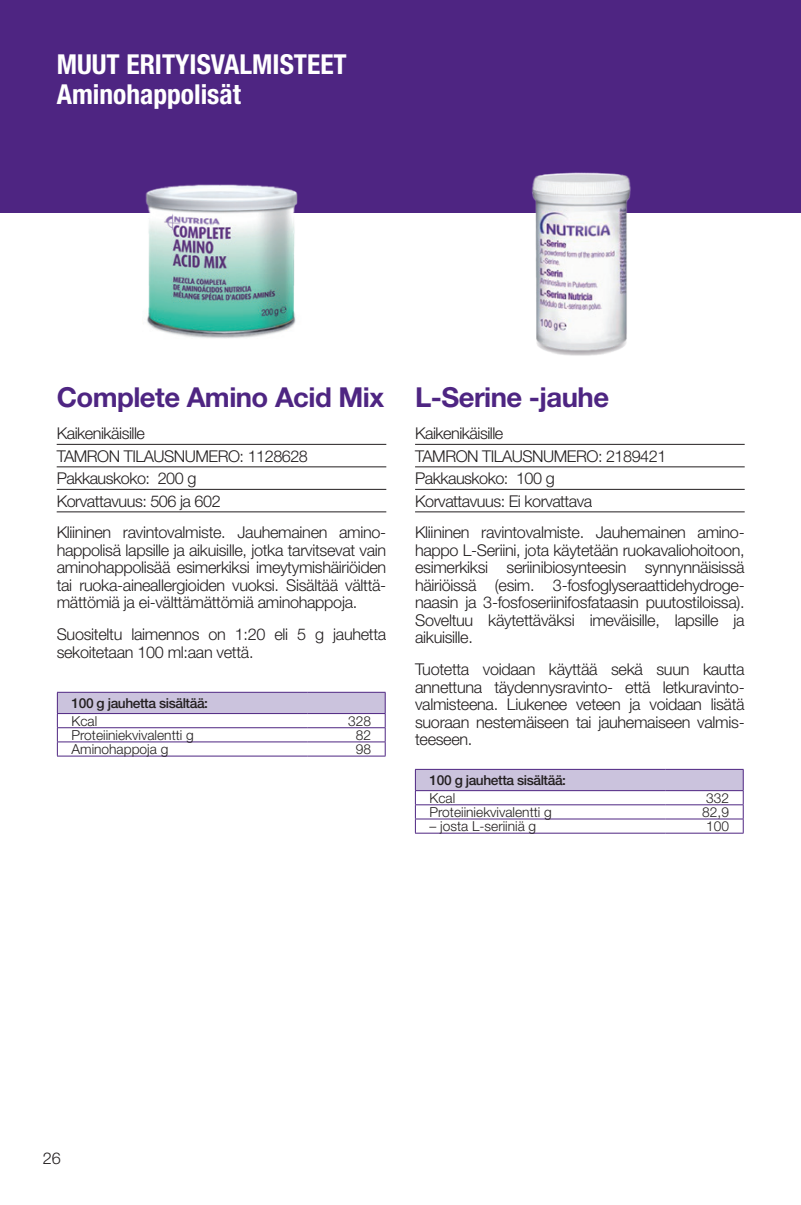
<style>
.page{position:relative;width:801px;height:1205px;background:#fff}
.page>*{position:absolute;margin:0;border:0;box-sizing:border-box;transform-origin:0 0}
.t1{font:700 condensed 27.5px/30px "Helvetica Neue LT Std";color:#fff}
.t2{font:700 27.5px "Helvetica Neue LT Std";letter-spacing:-.02em;color:#4e2582}
.t3{font:300 16.25px/17.5px "Helvetica Neue LT Std";letter-spacing:-.02em;color:#231f20}
.t4{font:300 13.75px "Helvetica Neue LT Std";color:#231f20}
.t5{font:500 13.75px "Helvetica Neue LT Std";letter-spacing:-.03em;color:#231f20}
</style>
<div class="page">
<hr style="left:57px;top:444px;width:329px;height:1px;background:#231f20">
<hr style="left:57px;top:466px;width:329px;height:1px;background:#231f20">
<hr style="left:57px;top:489px;width:329px;height:1px;background:#231f20">
<hr style="left:57px;top:511px;width:329px;height:1px;background:#231f20">
<hr style="left:415px;top:444px;width:330px;height:1px;background:#231f20">
<hr style="left:415px;top:466px;width:330px;height:1px;background:#231f20">
<hr style="left:415px;top:489px;width:330px;height:1px;background:#231f20">
<hr style="left:415px;top:511px;width:330px;height:1px;background:#231f20">
<div style="left:0;top:0;width:801px;height:213px;background:#4e2582"></div>
<img style="left:532px;top:172px;width:99px;height:184px">
<img style="left:145px;top:184px;width:153px;height:155px">
<svg style="left:57px;top:692px;width:329px;height:64px"></svg>
<hr style="left:57px;top:755px;width:250px;height:1px;background:#4e2582">
<hr style="left:307px;top:755px;width:78px;height:1px;background:#4e2582">
<svg style="left:415px;top:769px;width:329px;height:64px"></svg>
<hr style="left:415px;top:833px;width:250px;height:1px;background:#4e2582">
<hr style="left:665px;top:833px;width:78px;height:1px;background:#4e2582">
<h1 class="t1" style="left:57px;top:49px;width:292px">MUUT ERITYISVALMISTEET<br>Aminohappolisät</h1>
<h1 class="t2" style="left:57px;top:380px;width:329px">Complete Amino Acid Mix</h1>
<p class="t3" style="left:57px;top:422px;width:253px;line-height:22.5px">Kaikenikäisille<br>TAMRON TILAUSNUMERO: 1128628<br>Pakkauskoko: 200 g<br>Korvattavuus: 506 ja 602</p>
<p class="t3" style="left:57px;top:523px;width:331px;text-align:justify">Kliininen ravintovalmiste. Jauhemainen amino&shy;happolisä lapsille ja aikuisille, jotka tarvitsevat vain aminohappolisää esimerkiksi imeytymishäiriöiden tai ruoka-aineallergioiden vuoksi. Sisältää välttä&shy;mättömiä ja ei-välttämättömiä aminohappoja.</p>
<p class="t3" style="left:57px;top:625px;width:331px">Suositeltu laimennos on 1:20 eli 5 g jauhetta sekoitetaan 100 ml:aan vettä.</p>
<p class="t5" style="left:72px;top:695px;width:138px">100 g jauhetta sisältää:</p>
<p class="t4" style="left:72px;top:712px;width:27px">Kcal</p>
<p class="t4" style="left:348px;top:712px;width:24px">328</p>
<p class="t4" style="left:72px;top:726px;width:124px">Proteiiniekvivalentti g</p>
<p class="t4" style="left:356px;top:726px;width:17px">82</p>
<p class="t4" style="left:72px;top:740px;width:98px">Aminohappoja g</p>
<p class="t4" style="left:356px;top:740px;width:17px">98</p>
<h1 class="t2" style="left:415px;top:380px;width:195px">L-Serine -jauhe</h1>
<p class="t3" style="left:415px;top:422px;width:253px;line-height:22.5px">Kaikenikäisille<br>TAMRON TILAUSNUMERO: 2189421<br>Pakkauskoko: 100 g<br>Korvattavuus: Ei korvattava</p>
<p class="t3" style="left:415px;top:523px;width:331px;text-align:justify">Kliininen ravintovalmiste. Jauhemainen amino&shy;happo L-Seriini, jota käytetään ruokavaliohoitoon, esimerkiksi seriinibiosynteesin synnynnäisissä häiriöissä (esim. 3-fosfoglyseraattidehydroge&shy;naasin ja 3-fosfoseriinifosfataasin puutostiloissa).<br>Soveltuu käytettäväksi imeväisille, lapsille ja aikuisille.</p>
<p class="t3" style="left:415px;top:660px;width:331px;text-align:justify">Tuotetta voidaan käyttää sekä suun kautta annettuna täydennysravinto- että letkuravinto&shy;valmisteena. Liukenee veteen ja voidaan lisätä suoraan nestemäiseen tai jauhemaiseen valmis&shy;teeseen.</p>
<p class="t5" style="left:429px;top:772px;width:138px">100 g jauhetta sisältää:</p>
<p class="t4" style="left:429px;top:789px;width:27px">Kcal</p>
<p class="t4" style="left:706px;top:789px;width:24px">332</p>
<p class="t4" style="left:429px;top:803px;width:124px">Proteiiniekvivalentti g</p>
<p class="t4" style="left:702px;top:803px;width:28px">82,9</p>
<p class="t4" style="left:429px;top:818px;width:108px">– josta L-seriiniä g</p>
<p class="t4" style="left:706px;top:818px;width:24px">100</p>
<p class="t3" style="left:43px;top:1149px;width:20px">26</p>
</div>
